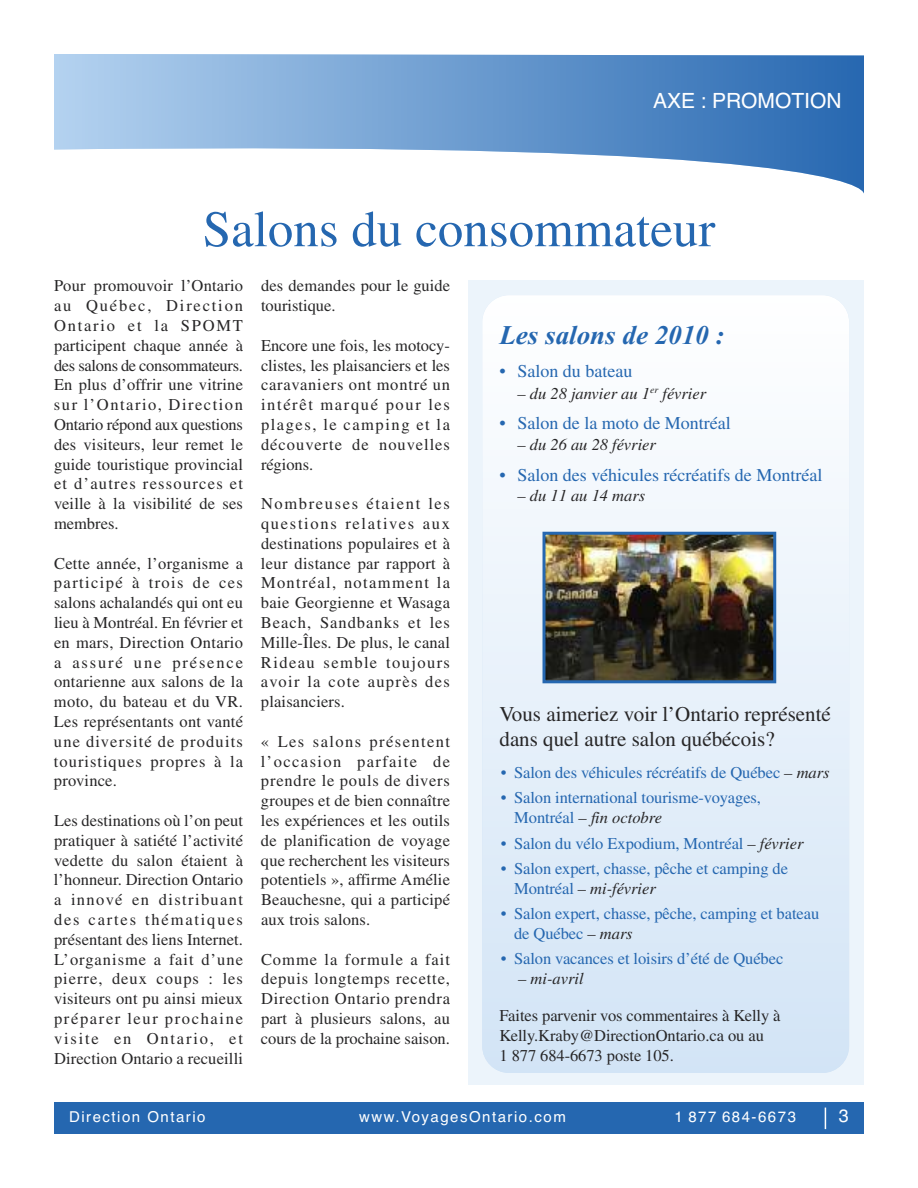
<style>
.page{position:relative;width:918px;height:1188px;background:#fff}
.page>*{position:absolute;margin:0;border:0;box-sizing:border-box;transform-origin:0 0}
.t1{font:51px "Times";color:#2567b0}
.t2{font:italic 700 27px "Times New Roman";color:#2567b0}
.t3{font:21px/25.2px "Times";color:#272627}
.t4{font:21px "Helvetica";color:#fff}
.t5{font:18px "Times";color:#2567b0}
.t6{font:18px "Helvetica";color:#fff}
.t7{font:16.5px/19.8px "Times";letter-spacing:.01em;color:#272627;text-align:justify}
.t8{font:16.5px/20.1px "Times";letter-spacing:-.005em;color:#2567b0}
.t9{font:italic 16.5px "Times";color:#272627}
.t10{font:15px "Helvetica";letter-spacing:.1em;color:#fff}
.s1{font-style:italic;color:#272627}
</style>
<div class="page">
<div style="left:468px;top:281px;width:396px;height:804px;background:#ecf4fb"></div>
<div style="left:482px;top:295px;width:367px;height:778px;background:linear-gradient(to bottom,#fefeff,#d2e4f6);border-radius:27px"></div>
<div style="left:54px;top:1102px;width:810px;height:32px;background:#2567b0"></div>
<svg style="left:54px;top:54px;width:810px;height:140px"></svg>
<svg style="left:825px;top:1108px;width:1px;height:21px"></svg>
<img style="left:547px;top:536px;width:225px;height:143px">
<div style="left:543px;top:532px;width:233px;height:151px;border:3px solid #2567b0"></div>
<p class="t4" style="left:653px;top:88px;width:190px">AXE : PROMOTION</p>
<h1 class="t1" style="left:203px;top:211px;width:514px">Salons du consommateur</h1>
<p class="t7" style="left:54px;top:278px;width:191px">Pour promouvoir l’Ontario au Québec, Direction Ontario et la SPOMT participent chaque année à des salons de consommateurs.<br>En plus d’offrir une vitrine sur l’Ontario, Direction Ontario répond aux questions des visiteurs, leur remet le guide touristique provincial et d’autres ressources et veille à la visibilité de ses membres.</p>
<p class="t7" style="left:54px;top:555px;width:191px">Cette année, l’organisme a participé à trois de ces salons achalandés qui ont eu lieu à Montréal. En février et en mars, Direction Ontario a assuré une présence ontarienne aux salons de la moto, du bateau et du VR.<br>Les représentants ont vanté une diversité de produits touristiques propres à la province.</p>
<p class="t7" style="left:54px;top:812px;width:191px">Les destinations où l’on peut pratiquer à satiété l’activité vedette du salon étaient à l’honneur. Direction Ontario a innové en distribuant des cartes thématiques présentant des liens Internet.<br>L’organisme a fait d’une pierre, deux coups : les visiteurs ont pu ainsi mieux préparer leur prochaine visite en Ontario, et Direction Ontario a recueilli</p>
<p class="t7" style="left:261px;top:278px;width:191px">des demandes pour le guide touristique.</p>
<p class="t7" style="left:261px;top:337px;width:191px">Encore une fois, les motocy&shy;clistes, les plaisanciers et les caravaniers ont montré un intérêt marqué pour les plages, le camping et la découverte de nouvelles régions.</p>
<p class="t7" style="left:261px;top:495px;width:191px">Nombreuses étaient les questions relatives aux destinations populaires et à leur distance par rapport à Montréal, notamment la baie Georgienne et Wasaga Beach, Sandbanks et les Mille-Îles. De plus, le canal Rideau semble toujours avoir la cote auprès des plaisanciers.</p>
<p class="t7" style="left:261px;top:733px;width:191px">« Les salons présentent l’occasion parfaite de prendre le pouls de divers groupes et de bien connaître les expériences et les outils de planification de voyage que recherchent les visiteurs potentiels », affirme Amélie Beauchesne, qui a participé aux trois salons.</p>
<p class="t7" style="left:261px;top:951px;width:191px">Comme la formule a fait depuis longtemps recette, Direction Ontario prendra part à plusieurs salons, au cours de la prochaine saison.</p>
<h2 class="t2" style="left:500px;top:319px;width:226px">Les salons de 2010 :</h2>
<p class="t5" style="left:500px;top:365px;width:134px">• Salon du bateau</p>
<p class="t9" style="left:517px;top:387px;width:190px">– du 28 janvier au 1<sup>er</sup> février</p>
<p class="t5" style="left:500px;top:416px;width:233px">• Salon de la moto de Montréal</p>
<p class="t9" style="left:517px;top:439px;width:140px">– du 26 au 28 février</p>
<p class="t5" style="left:500px;top:468px;width:324px">• Salon des véhicules récréatifs de Montréal</p>
<p class="t9" style="left:517px;top:490px;width:129px">– du 11 au 14 mars</p>
<p class="t3" style="left:500px;top:703px;width:333px">Vous aimeriez voir l’Ontario représenté dans quel autre salon québécois?</p>
<p class="t8" style="left:501px;top:765px;width:330px">• Salon des véhicules récréatifs de Québec <span class="s1">– mars</span></p>
<p class="t8" style="left:514px;top:789px;width:249px;text-indent:-13px">• Salon international tourisme-voyages,<br>Montréal <span class="s1">– fin octobre</span></p>
<p class="t8" style="left:501px;top:835px;width:304px">• Salon du vélo Expodium, Montréal <span class="s1">– février</span></p>
<p class="t8" style="left:514px;top:860px;width:276px;text-indent:-13px">• Salon expert, chasse, pêche et camping de<br>Montréal <span class="s1">– mi-février</span></p>
<p class="t8" style="left:514px;top:905px;width:307px;text-indent:-13px">• Salon expert, chasse, pêche, camping et bateau de Québec <span class="s1">– mars</span></p>
<p class="t8" style="left:501px;top:950px;width:284px">• Salon vacances et loisirs d’été de Québec</p>
<p class="t9" style="left:518px;top:972px;width:67px">– mi-avril</p>
<p class="t7" style="left:499px;top:1007px;width:283px;text-align:left">Faites parvenir vos commentaires à Kelly à<br>Kelly.Kraby@DirectionOntario.ca ou au<br>1 877 684-6673 poste 105.</p>
<p class="t10" style="left:69px;top:1108px;width:138px">Direction Ontario</p>
<p class="t10" style="left:359px;top:1108px;width:208px">www.VoyagesOntario.com</p>
<p class="t10" style="left:674px;top:1108px;width:123px">1 877 684-6673</p>
<p class="t6" style="left:839px;top:1106px;width:12px">3</p>
</div>
